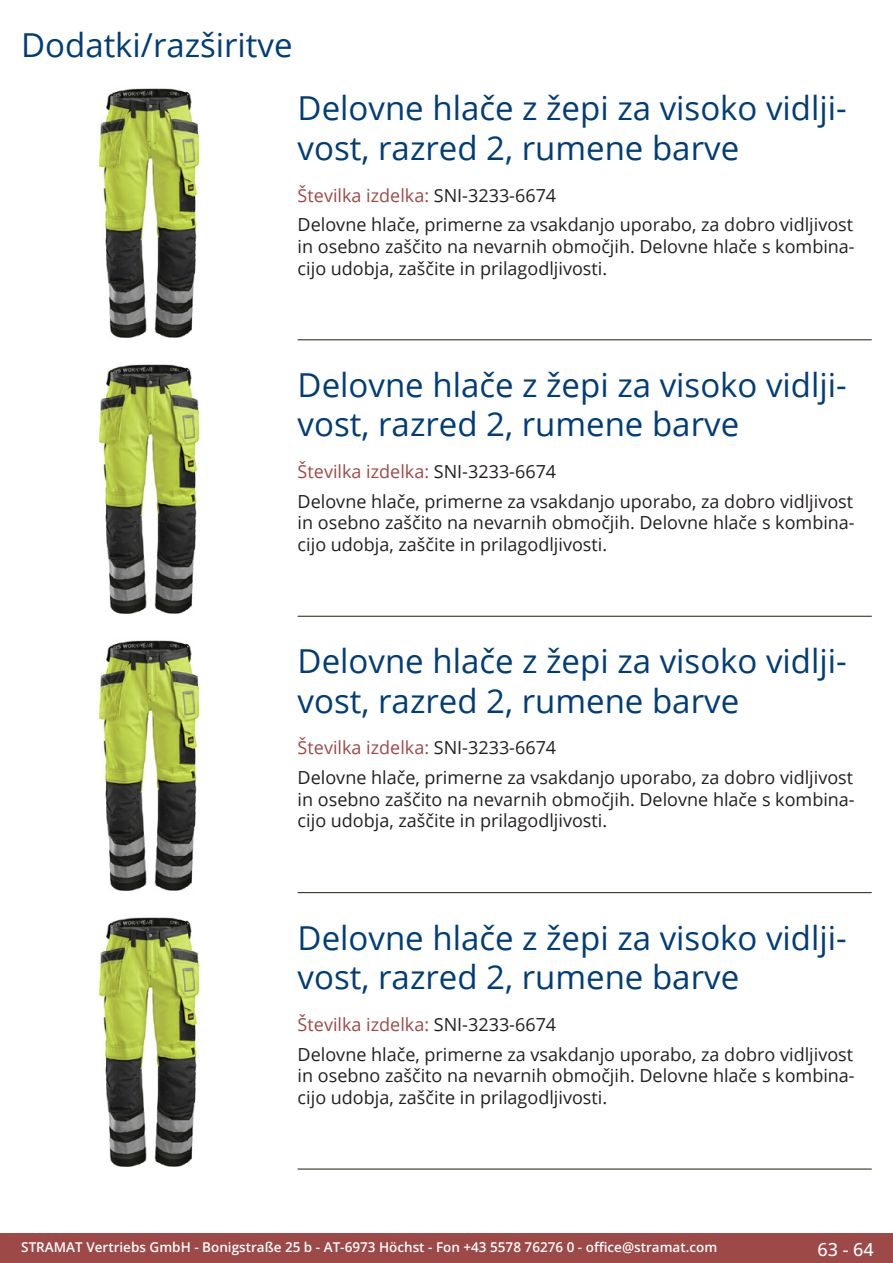
<style>
.page{position:relative;width:893px;height:1263px;background:#fff}
.page>*{position:absolute;margin:0;border:0;box-sizing:border-box;transform-origin:0 0}
.Produkttitel{font:33px/39.6px "Open Sans";color:#003d78}
.RastTitel{font:33px "Open Sans";color:#003d78}
.Beschreibung_Text{font:18px/21.6px "Open Sans";color:#231f20;text-align:justify}
.TechDaten_Überschrif{font:18px "Open Sans";color:#9c4948}
.t1{font:500 18px "Open Sans";color:#fff}
.t2{font:600 13.5px "Open Sans";color:#fff}
.s1{color:#231f20}
</style>
<div class="page">
<div style="left:0;top:1233px;width:893px;height:30px;background:#9c4948"></div>
<hr style="left:298px;top:340px;width:574px;height:1px;background:#201d08">
<hr style="left:298px;top:616px;width:574px;height:1px;background:#201d08">
<hr style="left:298px;top:892px;width:574px;height:1px;background:#201d08">
<hr style="left:298px;top:1169px;width:574px;height:1px;background:#201d08">
<img style="left:98px;top:88px;width:102px;height:250px">
<img style="left:98px;top:364px;width:102px;height:250px">
<img style="left:98px;top:640px;width:102px;height:251px">
<img style="left:98px;top:917px;width:102px;height:250px">
<p class="RastTitel" style="left:21px;top:22px;width:273px">Dodatki/razširitve</p>
<p class="Produkttitel" style="left:298px;top:88px;width:548px">Delovne hlače z žepi za visoko vidlji&shy;vost, razred 2, rumene barve</p>
<p class="TechDaten_Überschrif" style="left:298px;top:183px;width:260px">Številka izdelka: <span class="s1">SNI-3233-6674</span></p>
<p class="Beschreibung_Text" style="left:298px;top:214px;width:557px">Delovne hlače, primerne za vsakdanjo uporabo, za dobro vidljivost in osebno zaščito na nevarnih območjih. Delovne hlače s kombina&shy;cijo udobja, zaščite in prilagodljivosti.</p>
<p class="Produkttitel" style="left:298px;top:364px;width:548px">Delovne hlače z žepi za visoko vidlji&shy;vost, razred 2, rumene barve</p>
<p class="TechDaten_Überschrif" style="left:298px;top:459px;width:260px">Številka izdelka: <span class="s1">SNI-3233-6674</span></p>
<p class="Beschreibung_Text" style="left:298px;top:490px;width:557px">Delovne hlače, primerne za vsakdanjo uporabo, za dobro vidljivost in osebno zaščito na nevarnih območjih. Delovne hlače s kombina&shy;cijo udobja, zaščite in prilagodljivosti.</p>
<p class="Produkttitel" style="left:298px;top:640px;width:548px">Delovne hlače z žepi za visoko vidlji&shy;vost, razred 2, rumene barve</p>
<p class="TechDaten_Überschrif" style="left:298px;top:735px;width:260px">Številka izdelka: <span class="s1">SNI-3233-6674</span></p>
<p class="Beschreibung_Text" style="left:298px;top:766px;width:557px">Delovne hlače, primerne za vsakdanjo uporabo, za dobro vidljivost in osebno zaščito na nevarnih območjih. Delovne hlače s kombina&shy;cijo udobja, zaščite in prilagodljivosti.</p>
<p class="Produkttitel" style="left:298px;top:917px;width:548px">Delovne hlače z žepi za visoko vidlji&shy;vost, razred 2, rumene barve</p>
<p class="TechDaten_Überschrif" style="left:298px;top:1012px;width:260px">Številka izdelka: <span class="s1">SNI-3233-6674</span></p>
<p class="Beschreibung_Text" style="left:298px;top:1043px;width:557px">Delovne hlače, primerne za vsakdanjo uporabo, za dobro vidljivost in osebno zaščito na nevarnih območjih. Delovne hlače s kombina&shy;cijo udobja, zaščite in prilagodljivosti.</p>
<p class="t2" style="left:21px;top:1238px;width:698px">STRAMAT Vertriebs GmbH - Bonigstraße 25 b - AT-6973 Höchst - Fon +43 5578 76276 0 - office@stramat.com</p>
<p class="t1" style="left:817px;top:1237px;width:58px">63 - 64</p>
</div>
